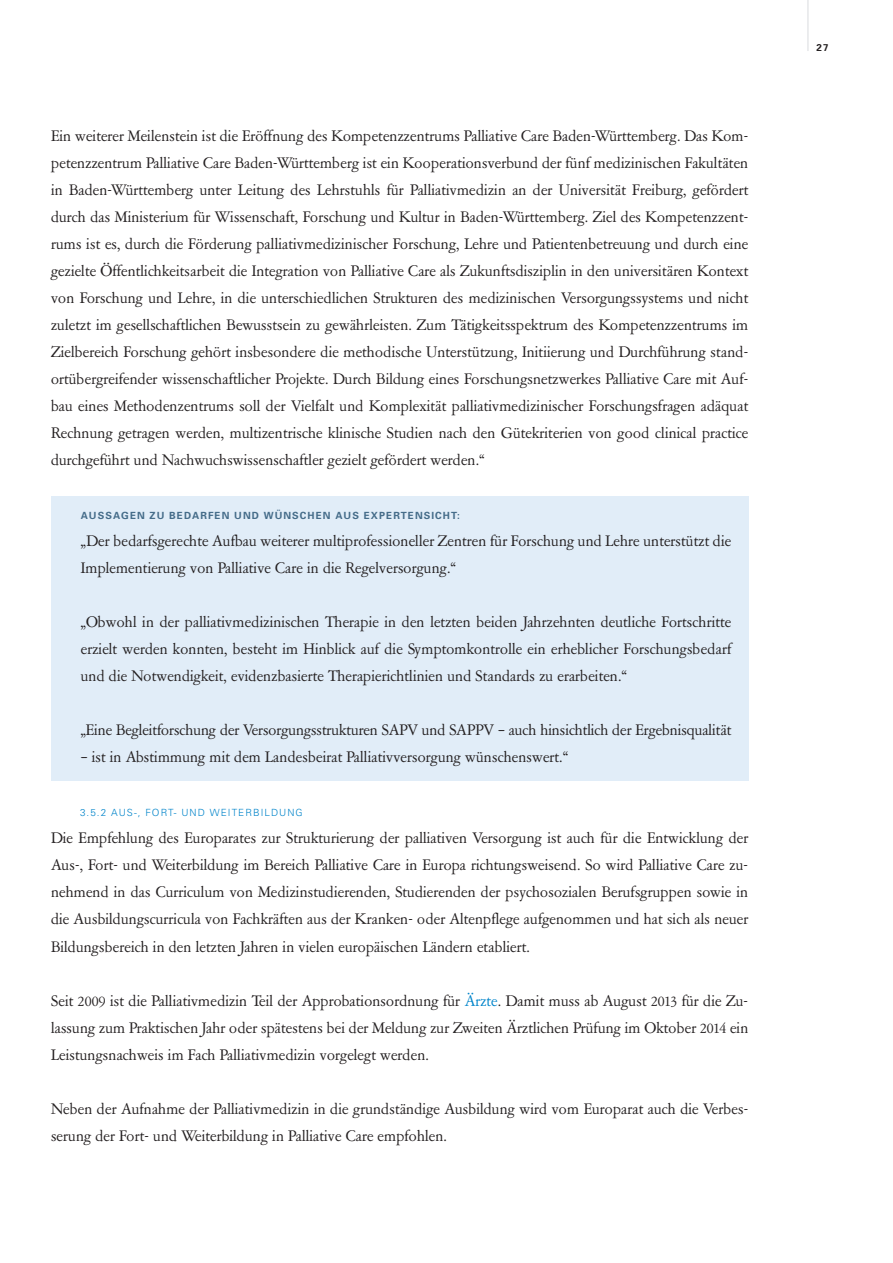
<style>
.page{position:relative;width:893px;height:1263px;background:#fff}
.page>*{position:absolute;margin:0;border:0;box-sizing:border-box;transform-origin:0 0}
.t1{font:15px/27px "Garamont Amsterdam BQ";color:#231f20;text-align:justify}
.t2{font:700 9.9px "Univers";letter-spacing:.105em;color:#456c89}
.t3{font:300 9.9px "Univers";letter-spacing:.105em;color:#0084ca}
.t4{font:700 9.9px "Univers";color:#231f20}
.s1{color:#0084ca}
</style>
<div class="page">
<hr style="left:807px;top:0;width:2px;height:51px;background:#e6e7e9">
<div style="left:51px;top:496px;width:697px;height:285px;background:#e1edf8"></div>
<p class="t1" style="left:51px;top:123px;width:699px">Ein weiterer Meilenstein ist die Eröffnung des Kompetenzzentrums Palliative Care Baden-Württemberg. Das Kom&shy;petenzzentrum Palliative Care Baden-Württemberg ist ein Kooperationsverbund der fünf medizinischen Fakultäten in Baden-Württemberg unter Leitung des Lehrstuhls für Palliativmedizin an der Universität Freiburg, gefördert durch das Ministerium für Wissenschaft, Forschung und Kultur in Baden-Württemberg. Ziel des Kompetenzzent&shy;rums ist es, durch die Förderung palliativmedizinischer Forschung, Lehre und Patientenbetreuung und durch eine gezielte Öffentlichkeitsarbeit die Integration von Palliative Care als Zukunftsdisziplin in den universitären Kontext von Forschung und Lehre, in die unterschiedlichen Strukturen des medizinischen Versorgungssystems und nicht zuletzt im gesellschaftlichen Bewusstsein zu gewährleisten. Zum Tätigkeitsspektrum des Kompetenzzentrums im Zielbereich Forschung gehört insbesondere die methodische Unterstützung, Initiierung und Durchführung stand&shy;ortübergreifender wissenschaftlicher Projekte. Durch Bildung eines Forschungsnetzwerkes Palliative Care mit Auf&shy;bau eines Methodenzentrums soll der Vielfalt und Komplexität palliativmedizinischer Forschungsfragen adäquat Rechnung getragen werden, multizentrische klinische Studien nach den Gütekriterien von good clinical practice durchgeführt und Nachwuchswissenschaftler gezielt gefördert werden.“</p>
<p class="t2" style="left:81px;top:509px;width:381px">AUSSAGEN ZU BEDARFEN UND WÜNSCHEN AUS EXPERTENSICHT:</p>
<p class="t1" style="left:81px;top:528px;width:652px">„Der bedarfsgerechte Aufbau weiterer multiprofessioneller Zentren für Forschung und Lehre unterstützt die<br>Implementierung von Palliative Care in die Regelversorgung.“</p>
<p class="t1" style="left:81px;top:609px;width:652px">„Obwohl in der palliativmedizinischen Therapie in den letzten beiden Jahrzehnten deutliche Fortschritte erzielt werden konnten, besteht im Hinblick auf die Symptomkontrolle ein erheblicher Forschungsbedarf und die Notwendigkeit, evidenzbasierte Therapierichtlinien und Standards zu erarbeiten.“</p>
<p class="t1" style="left:81px;top:717px;width:652px">„Eine Begleitforschung der Versorgungsstrukturen SAPV und SAPPV – auch hinsichtlich der Ergebnisqualität</p>
<p class="t1" style="left:81px;top:744px;width:489px">– ist in Abstimmung mit dem Landesbeirat Palliativversorgung wünschenswert.“</p>
<p class="t3" style="left:80px;top:807px;width:223px">3.5.2 AUS-, FORT- UND WEITERBILDUNG</p>
<p class="t1" style="left:51px;top:825px;width:699px">Die Empfehlung des Europarates zur Strukturierung der palliativen Versorgung ist auch für die Entwicklung der Aus-, Fort- und Weiterbildung im Bereich Palliative Care in Europa richtungsweisend. So wird Palliative Care zu&shy;nehmend in das Curriculum von Medizinstudierenden, Studierenden der psychosozialen Berufsgruppen sowie in die Ausbildungscurricula von Fachkräften aus der Kranken- oder Altenpflege aufgenommen und hat sich als neuer Bildungsbereich in den letzten Jahren in vielen europäischen Ländern etabliert.</p>
<p class="t1" style="left:51px;top:987px;width:699px">Seit 2009 ist die Palliativmedizin Teil der Approbationsordnung für <span class="s1">Ärzte</span>. Damit muss ab August 2013 für die Zu&shy;lassung zum Praktischen Jahr oder spätestens bei der Meldung zur Zweiten Ärztlichen Prüfung im Oktober 2014 ein Leistungsnachweis im Fach Palliativmedizin vorgelegt werden.</p>
<p class="t1" style="left:51px;top:1095px;width:699px">Neben der Aufnahme der Palliativmedizin in die grundständige Ausbildung wird vom Europarat auch die Verbes&shy;serung der Fort- und Weiterbildung in Palliative Care empfohlen.</p>
<p class="t4" style="left:816px;top:41px;width:14px">27</p>
</div>
